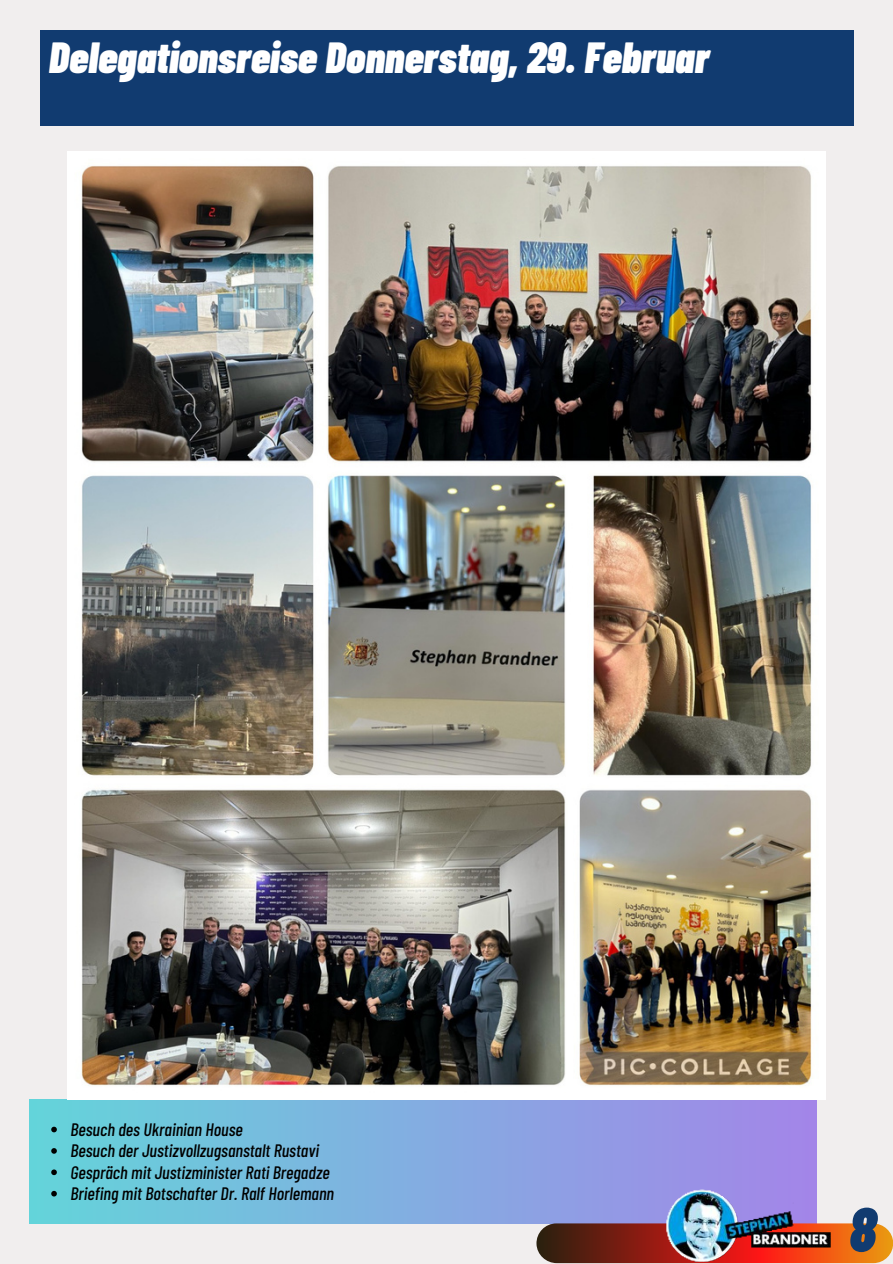
<style>
.page{position:relative;width:893px;height:1264px;background:#fff}
.page>*{position:absolute;margin:0;border:0;box-sizing:border-box;transform-origin:0 0}
.t1{font:italic 900 61.5px "Barlow Condensed";color:#113b70}
.t2{font:italic 900 43.5px "Barlow Condensed";color:#fff}
.t3{font:italic 500 18px/21.5px "Barlow Condensed";color:#000}
</style>
<div class="page">
<div style="left:0;top:0;width:892px;height:1263px;background:#f1eeee"></div>
<div style="left:29px;top:1099px;width:787px;height:124px;background:linear-gradient(to right,#63d4da,#a385e8)"></div>
<svg style="left:536px;top:1223px;width:356px;height:40px;background:#95431c"></svg>
<img style="left:662px;top:1186px;width:171px;height:77px">
<div style="left:40px;top:30px;width:813px;height:96px;background:#113b70"></div>
<img style="left:68px;top:152px;width:757px;height:947px">
<svg style="left:51px;top:1126px;width:6px;height:6px"></svg>
<svg style="left:51px;top:1148px;width:6px;height:5px"></svg>
<svg style="left:51px;top:1169px;width:6px;height:6px"></svg>
<svg style="left:51px;top:1190px;width:6px;height:6px"></svg>
<h2 class="t2" style="left:49px;top:27px;width:662px">Delegationsreise Donnerstag, 29. Februar</h2>
<p class="t3" style="left:71px;top:1117px;width:265px">Besuch des Ukrainian House<br>Besuch der Justizvollzugsanstalt Rustavi Gespräch mit Justizminister Rati Bregadze Briefing mit Botschafter Dr. Ralf Horlemann</p>
<h1 class="t1" style="left:849px;top:1185px;width:28px">8</h1>
</div>
